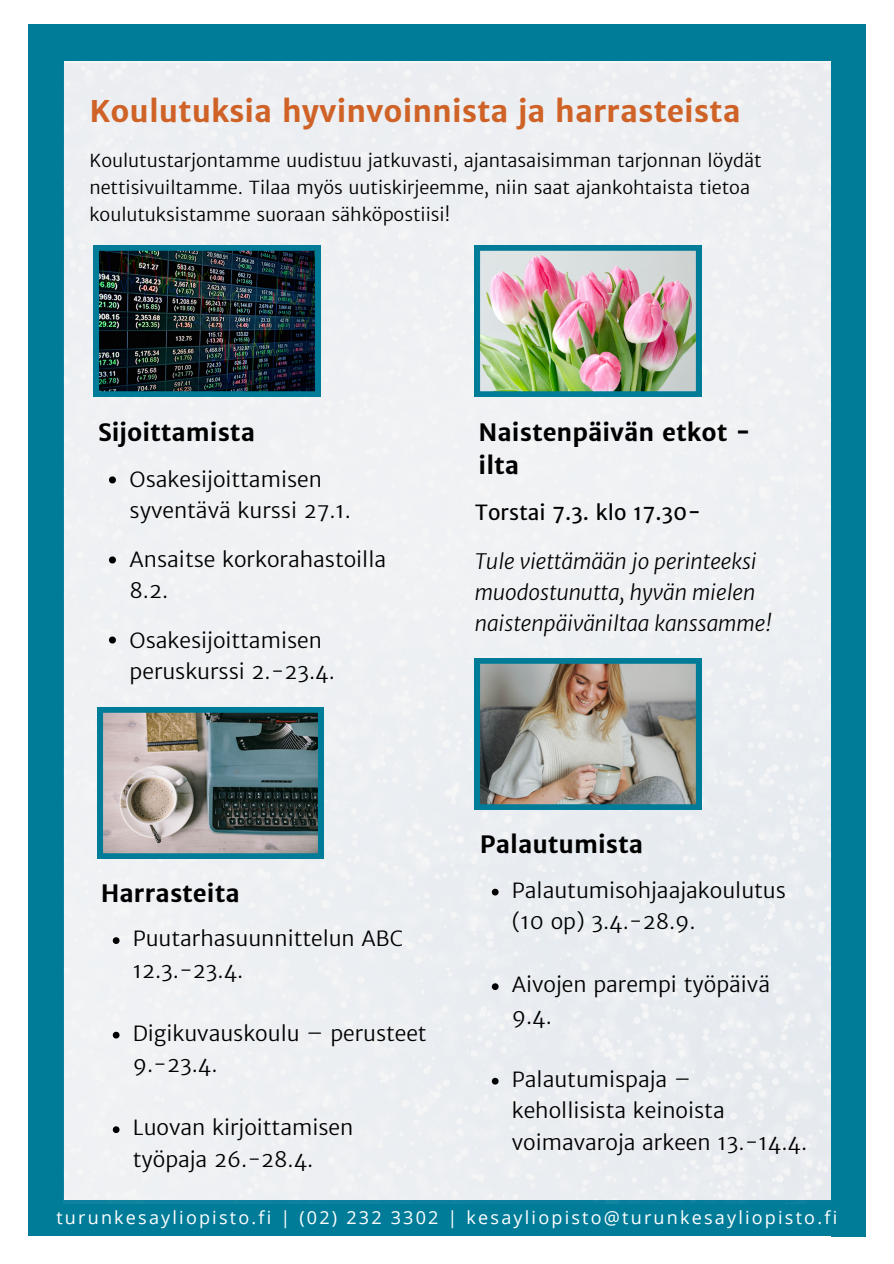
<style>
.page{position:relative;width:894px;height:1264px;background:#fff}
.page>*{position:absolute;margin:0;border:0;box-sizing:border-box;transform-origin:0 0}
.t1{font:700 30px "Merriweather Sans";color:#cf6227}
.t2{font:700 24px/32.7px "Merriweather Sans";color:#000}
.t3{font:300 21px/31.5px "Merriweather Sans";color:#000}
.t4{font:italic 300 21px/31px "Merriweather Sans";color:#000}
.t5{font:21px "Merriweather Sans";color:#000}
.t6{font:300 18px/27px "Merriweather Sans";color:#000}
.t7{font:18px "Open Sans";letter-spacing:.125em;color:#fff}
</style>
<div class="page">
<div style="left:28px;top:24px;width:838px;height:1212px;background:#007c99"></div>
<div style="left:64px;top:63px;width:767px;height:1140px;background:#edf0f3"></div>
<img style="left:94px;top:246px;width:226px;height:150px">
<svg style="left:109px;top:476px;width:7px;height:7px"></svg>
<svg style="left:109px;top:556px;width:7px;height:7px"></svg>
<svg style="left:109px;top:636px;width:7px;height:7px"></svg>
<img style="left:474px;top:246px;width:227px;height:150px">
<img style="left:97px;top:707px;width:226px;height:151px">
<svg style="left:113px;top:937px;width:6px;height:7px"></svg>
<svg style="left:113px;top:1031px;width:6px;height:7px"></svg>
<svg style="left:113px;top:1126px;width:6px;height:7px"></svg>
<img style="left:474px;top:658px;width:227px;height:151px">
<svg style="left:491px;top:888px;width:7px;height:7px"></svg>
<svg style="left:491px;top:983px;width:7px;height:7px"></svg>
<svg style="left:491px;top:1077px;width:7px;height:7px"></svg>
<p class="t1" style="left:89px;top:93px;width:652px">Koulutuksia hyvinvoinnista ja harrasteista</p>
<p class="t6" style="left:89px;top:147px;width:673px">Koulutustarjontamme uudistuu jatkuvasti, ajantasaisimman tarjonnan löydät nettisivuiltamme. Tilaa myös uutiskirjeemme, niin saat ajankohtaista tietoa koulutuksistamme suoraan sähköpostiisi!</p>
<p class="t2" style="left:98px;top:416px;width:159px">Sijoittamista</p>
<p class="t3" style="left:130px;top:464px;width:223px;line-height:31px">Osakesijoittamisen syventävä kurssi 27.1.</p>
<p class="t3" style="left:130px;top:544px;width:258px;line-height:31px">Ansaitse korkorahastoilla<br>8.2.</p>
<p class="t3" style="left:130px;top:624px;width:207px;line-height:31px">Osakesijoittamisen peruskurssi 2.-23.4.</p>
<p class="t2" style="left:478px;top:416px;width:274px">Naistenpäivän etkot - ilta</p>
<p class="t5" style="left:474px;top:499px;width:228px">Torstai 7.3. klo 17.30-</p>
<p class="t4" style="left:474px;top:546px;width:298px">Tule viettämään jo perinteeksi muodostunutta, hyvän mielen naistenpäiväniltaa kanssamme!</p>
<p class="t2" style="left:479px;top:828px;width:165px">Palautumista</p>
<p class="t2" style="left:101px;top:876px;width:140px">Harrasteita</p>
<p class="t3" style="left:511px;top:874px;width:275px">Palautumisohjaajakoulutus (10 op) 3.4.-28.9.</p>
<p class="t3" style="left:133px;top:923px;width:272px">Puutarhasuunnittelun ABC<br>12.3.-23.4.</p>
<p class="t3" style="left:511px;top:969px;width:260px">Aivojen parempi työpäivä<br>9.4.</p>
<p class="t3" style="left:133px;top:1017px;width:295px">Digikuvauskoulu – perusteet<br>9.-23.4.</p>
<p class="t3" style="left:511px;top:1063px;width:297px">Palautumispaja – kehollisista keinoista voimavaroja arkeen 13.-14.4.</p>
<p class="t3" style="left:133px;top:1112px;width:222px">Luovan kirjoittamisen työpaja 26.-28.4.</p>
<p class="t7" style="left:56px;top:1204px;width:782px">turunkesayliopisto.fi | (02) 232 3302 | kesayliopisto@turunkesayliopisto.fi</p>
</div>
